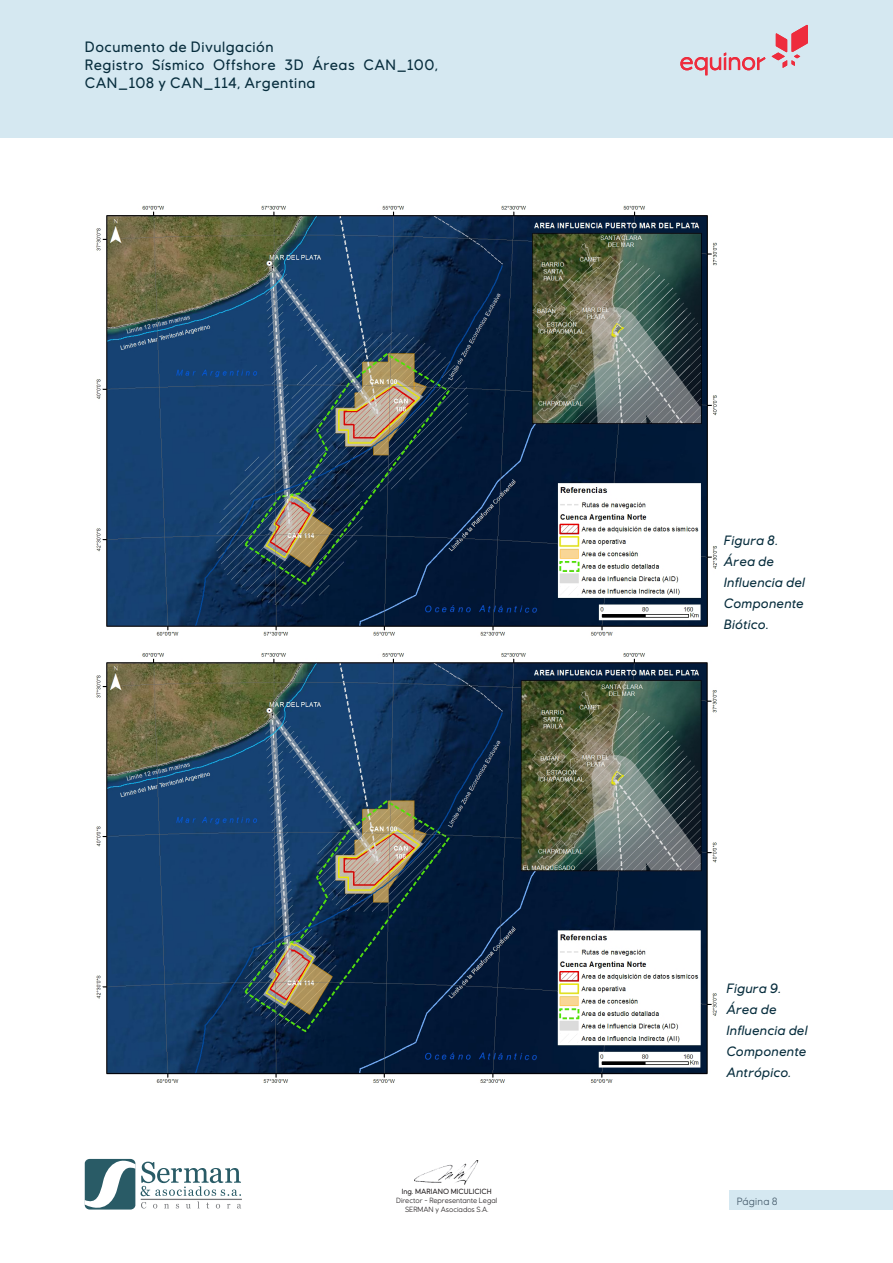
<style>
.page{position:relative;width:893px;height:1263px;background:#fff}
.page>*{position:absolute;margin:0;border:0;box-sizing:border-box;transform-origin:0 0}
.body_text{font:500 15px/18px "Equinor";letter-spacing:.035em;color:#072d3d}
.t1{font:italic 500 13.5px/21px "Equinor";letter-spacing:.015em;color:#072d3d}
.t2{font:10.5px "Equinor";letter-spacing:.025em;color:#435969}
.t3{font:7.5px/9px "Equinor";color:#231f20;text-align:center}
.t4{font:500 7.5px "Equinor";color:#231f20}
</style>
<div class="page">
<img style="left:96px;top:205px;width:621px;height:431px">
<img style="left:96px;top:653px;width:621px;height:430px">
<div style="left:729px;top:1191px;width:164px;height:19px;background:#d5e8f1"></div>
<hr style="left:141px;top:1199px;width:101px;height:1px;background:#76787b">
<svg style="left:85px;top:1159px;width:156px;height:50px"></svg>
<img style="left:415px;top:1160px;width:63px;height:25px">
<div style="left:0;top:0;width:893px;height:138px;background:#d5e8f1"></div>
<svg style="left:772px;top:25px;width:36px;height:43px"></svg>
<svg style="left:680px;top:53px;width:85px;height:22px"></svg>
<p class="body_text" style="left:85px;top:37px;width:190px">Documento de Divulgación</p>
<p class="body_text" style="left:85px;top:55px;width:355px">Registro Sísmico Offshore 3D Áreas CAN_100,<br>CAN_108 y CAN_114, Argentina</p>
<p class="t4" style="left:402px;top:1187px;width:92px">Ing. MARIANO MICULICICH</p>
<p class="t3" style="left:396px;top:1196px;width:103px">Director - Representante Legal<br>SERMAN y Asociados S.A.</p>
<p class="t1" style="left:724px;top:530px;width:83px">Figura 8.<br>Área de<br>Influencia del<br>Componente<br>Biótico.</p>
<p class="t1" style="left:726px;top:978px;width:83px">Figura 9.<br>Área de<br>Influencia del<br>Componente<br>Antrópico.</p>
<p class="t2" style="left:737px;top:1195px;width:43px">Página 8</p>
</div>
